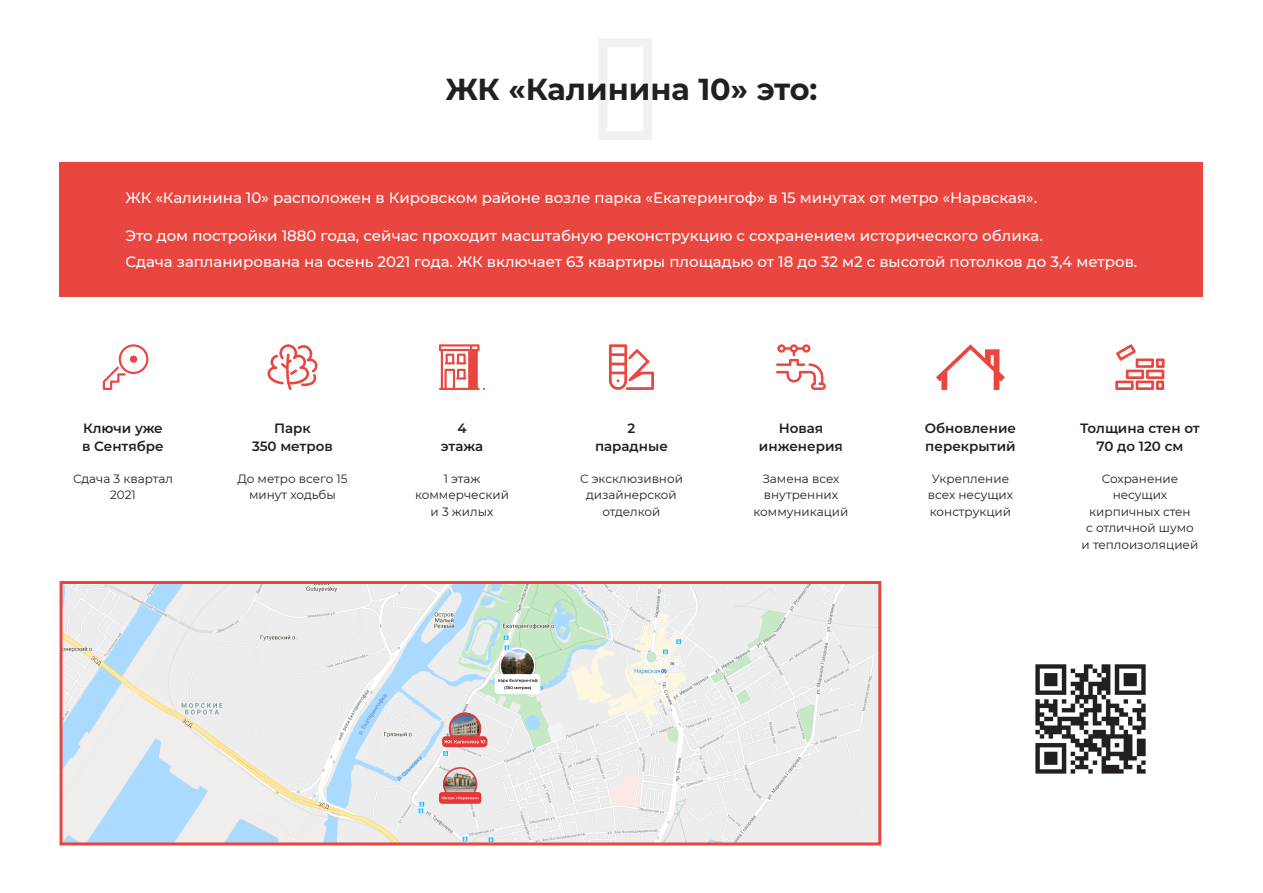
<style>
.page{position:relative;width:1263px;height:893px;background:#fff}
.page>*{position:absolute;margin:0;border:0;box-sizing:border-box;transform-origin:0 0}
.t1{font:700 30.45px "Montserrat";color:#231f20}
.t2{font:500 15px/25.5px "Montserrat";color:#fff}
._1{font:600 13.5px/18px "Montserrat";color:#231f20;text-align:center}
.t3{font:12px/16.5px "Montserrat";color:#231f20;text-align:center}
</style>
<div class="page">
<div style="left:60px;top:162px;width:1143px;height:134px;background:#e94640"></div>
<svg style="left:103px;top:344px;width:45px;height:46px"></svg>
<svg style="left:267px;top:344px;width:51px;height:46px"></svg>
<svg style="left:439px;top:344px;width:46px;height:46px"></svg>
<svg style="left:609px;top:344px;width:45px;height:46px"></svg>
<svg style="left:776px;top:344px;width:50px;height:46px"></svg>
<svg style="left:936px;top:344px;width:69px;height:46px"></svg>
<svg style="left:1115px;top:344px;width:49px;height:46px"></svg>
<img style="left:64px;top:585px;width:813px;height:256px">
<div style="left:60px;top:581px;width:821px;height:264px;border:3px solid #e94640"></div>
<div style="left:439px;top:792px;width:42px;height:12px;background:#e33836;border-radius:3px"></div>
<svg style="left:442px;top:767px;width:37px;height:33px"></svg>
<div style="left:442px;top:736px;width:45px;height:11px;background:#e33836;border-radius:4px"></div>
<svg style="left:444px;top:712px;width:41px;height:32px"></svg>
<div style="left:495px;top:674px;width:45px;height:20px;background:#fff;border-radius:3px"></div>
<svg style="left:498px;top:647px;width:39px;height:43px"></svg>
<img style="left:1035px;top:664px;width:111px;height:110px">
<p class="t1" style="left:445px;top:67px;width:374px">ЖК «Калинина 10» это:</p>
<p class="t2" style="left:126px;top:184px;width:913px">ЖК «Калинина 10» расположен в Кировском районе возле парка «Екатерингоф» в 15 минутах от метро «Нарвская».</p>
<p class="t2" style="left:126px;top:222px;width:1013px">Это дом постройки 1880 года, сейчас проходит масштабную реконструкцию с сохранением исторического облика.<br>Сдача запланирована на осень 2021 года. ЖК включает 63 квартиры площадью от 18 до 32 м2 с высотой потолков до 3,4 метров.</p>
<p class="_1" style="left:252px;top:419px;width:82px">Парк<br>350 метров</p>
<p class="_1" style="left:925px;top:419px;width:93px;text-align:left">Обновление перекрытий</p>
<p class="_1" style="left:595px;top:419px;width:74px">2 парадные</p>
<p class="_1" style="left:82px;top:419px;width:83px;text-align:left">Ключи уже в Сентябре</p>
<p class="_1" style="left:759px;top:419px;width:86px">Новая инженерия</p>
<p class="_1" style="left:441px;top:419px;width:44px">4 этажа</p>
<p class="_1" style="left:1080px;top:419px;width:121px">Толщина стен от<br>70 до 120 см</p>
<p class="t3" style="left:580px;top:470px;width:104px">С эксклюзивной дизайнерской отделкой</p>
<p class="t3" style="left:73px;top:470px;width:101px">Сдача 3 квартал<br>2021</p>
<p class="t3" style="left:753px;top:470px;width:96px">Замена всех внутренних коммуникаций</p>
<p class="t3" style="left:415px;top:470px;width:95px">1 этаж коммерческий и 3 жилых</p>
<p class="t3" style="left:1082px;top:470px;width:118px">Сохранение несущих кирпичных стен<br>с отличной шумо и теплоизоляцией</p>
<p class="t3" style="left:237px;top:470px;width:112px">До метро всего 15 минут ходьбы</p>
<p class="t3" style="left:928px;top:470px;width:87px">Укрепление всех несущих конструкций</p>
</div>
